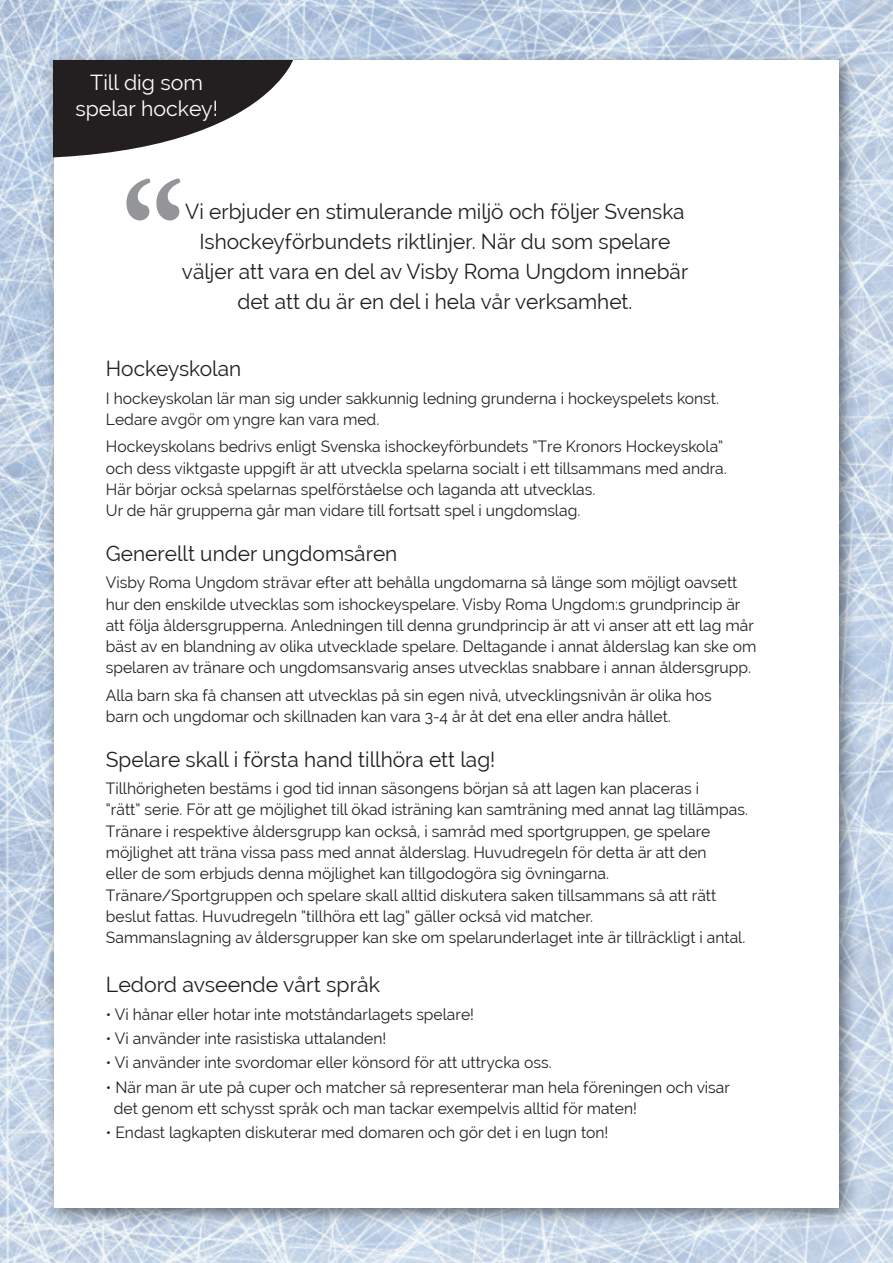
<style>
.page{position:relative;width:893px;height:1263px;background:#fff}
.page>*{position:absolute;margin:0;border:0;box-sizing:border-box;transform-origin:0 0}
.t1{font:144px "Adobe Garamond Bold Os F";color:#939598;scale:.95 1}
.t2{font:21.3px/29.8px "Raleway";color:#231f20;text-align:center}
.t3{font:21.3px/25.5px "Raleway";color:#fff;text-align:center}
.t4{font:15.9px/21.3px "Raleway";color:#231f20}
</style>
<div class="page">
<img style="left:0;top:0;width:893px;height:1263px">
<img style="left:44px;top:51px;width:812px;height:1174px">
<div style="left:54px;top:60px;width:785px;height:1148px;background:#fff"></div>
<svg style="left:54px;top:60px;width:239px;height:98px"></svg>
<h2 class="t3" style="left:75px;top:70px;width:144px">Till dig som spelar hockey!</h2>
<h1 class="t1" style="left:121px;top:156px;width:69px">“</h1>
<h2 class="t2" style="left:182px;top:197px;width:508px">Vi erbjuder en stimulerande miljö och följer Svenska Ishockeyförbundets riktlinjer. När du som spelare väljer att vara en del av Visby Roma Ungdom innebär det att du är en del i hela vår verksamhet.</h2>
<h2 class="t2" style="left:106px;top:354px;width:137px">Hockeyskolan</h2>
<p class="t4" style="left:106px;top:387px;width:615px">I hockeyskolan lär man sig under sakkunnig ledning grunderna i hockeyspelets konst.<br>Ledare avgör om yngre kan vara med.</p>
<p class="t4" style="left:106px;top:436px;width:622px">Hockeyskolans bedrivs enligt Svenska ishockeyförbundets ”Tre Kronors Hockeyskola” och dess viktgaste uppgift är att utveckla spelarna socialt i ett tillsammans med andra.<br>Här börjar också spelarnas spelförståelse och laganda att utvecklas.<br>Ur de här grupperna går man vidare till fortsatt spel i ungdomslag.</p>
<h2 class="t2" style="left:106px;top:538px;width:293px">Generellt under ungdomsåren</h2>
<p class="t4" style="left:106px;top:572px;width:652px">Visby Roma Ungdom strävar efter att behålla ungdomarna så länge som möjligt oavsett hur den enskilde utvecklas som ishockeyspelare. Visby Roma Ungdom:s grundprincip är att följa åldersgrupperna. Anledningen till denna grundprincip är att vi anser att ett lag mår bäst av en blandning av olika utvecklade spelare. Deltagande i annat ålderslag kan ske om spelaren av tränare och ungdomsansvarig anses utvecklas snabbare i annan åldersgrupp.</p>
<p class="t4" style="left:106px;top:684px;width:607px">Alla barn ska få chansen att utvecklas på sin egen nivå, utvecklingsnivån är olika hos barn och ungdomar och skillnaden kan vara 3-4 år åt det ena eller andra hållet.</p>
<h2 class="t2" style="left:106px;top:744px;width:391px">Spelare skall i första hand tillhöra ett lag!</h2>
<p class="t4" style="left:106px;top:778px;width:644px">Tillhörigheten bestäms i god tid innan säsongens början så att lagen kan placeras i<br>“rätt” serie. För att ge möjlighet till ökad isträning kan samträning med annat lag tillämpas.<br>Tränare i respektive åldersgrupp kan också, i samråd med sportgruppen, ge spelare möjlighet att träna vissa pass med annat ålderslag. Huvudregeln för detta är att den<br>eller de som erbjuds denna möjlighet kan tillgodogöra sig övningarna.<br>Tränare/Sportgruppen och spelare skall alltid diskutera saken tillsammans så att rätt beslut fattas. Huvudregeln ”tillhöra ett lag” gäller också vid matcher.<br>Sammanslagning av åldersgrupper kan ske om spelarunderlaget inte är tillräckligt i antal.</p>
<h2 class="t2" style="left:106px;top:970px;width:276px">Ledord avseende vårt språk</h2>
<p class="t4" style="left:106px;top:1003px;width:370px">• Vi hånar eller hotar inte motståndarlagets spelare!</p>
<p class="t4" style="left:106px;top:1027px;width:282px">• Vi använder inte rasistiska uttalanden!</p>
<p class="t4" style="left:106px;top:1052px;width:447px">• Vi använder inte svordomar eller könsord för att uttrycka oss.</p>
<p class="t4" style="left:114px;top:1076px;width:618px;text-indent:-8px">• När man är ute på cuper och matcher så representerar man hela föreningen och visar det genom ett schysst språk och man tackar exempelvis alltid för maten!</p>
<p class="t4" style="left:106px;top:1122px;width:504px">• Endast lagkapten diskuterar med domaren och gör det i en lugn ton!</p>
</div>
